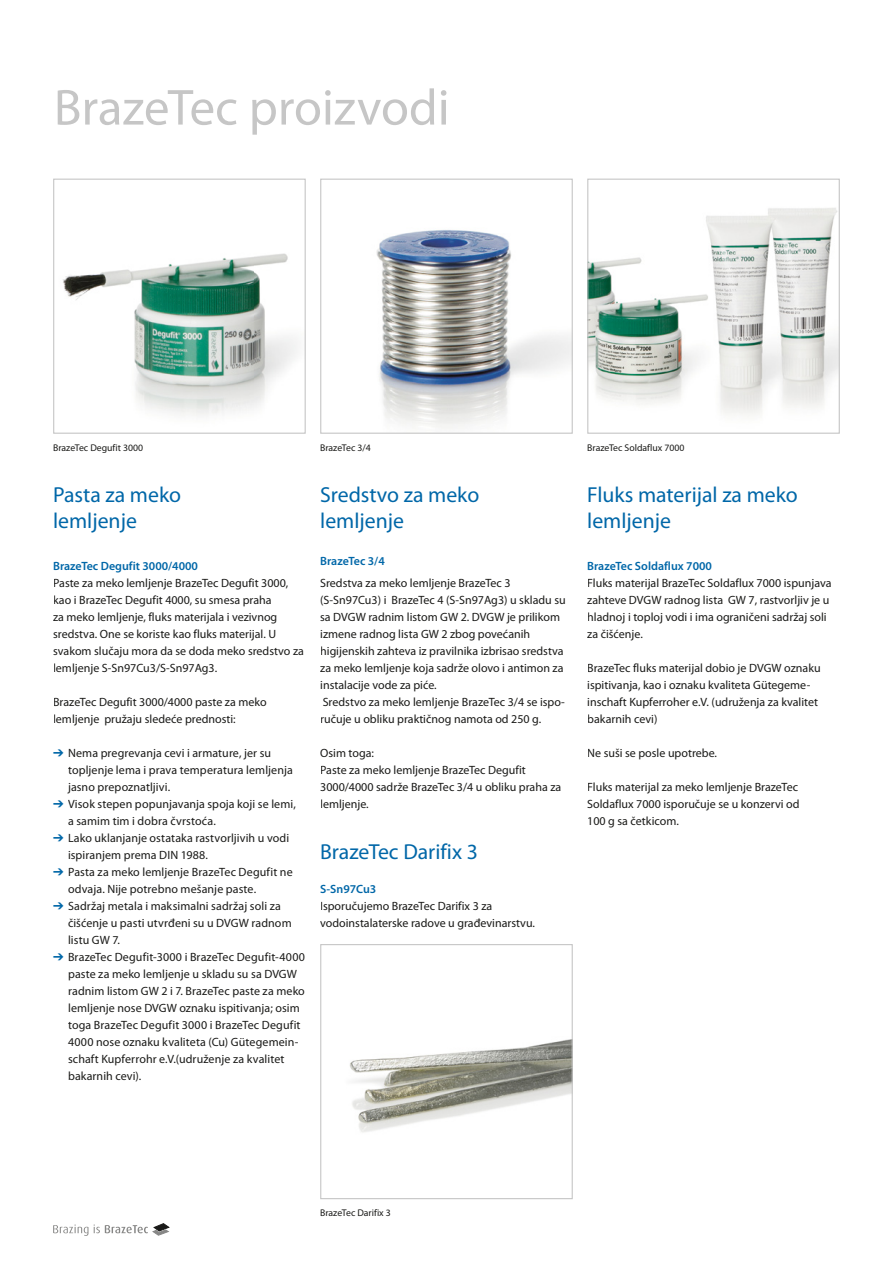
<style>
.page{position:relative;width:893px;height:1263px;background:#fff}
.page>*{position:absolute;margin:0;border:0;box-sizing:border-box;transform-origin:0 0}
.t1{font:51px "Myriad Pro";color:#c6c6c6}
.t2{font:21.75px/26.2px "Myriad Pro";color:#0067a8}
.t3{font:12px/17px "Myriad Pro";color:#1a1a18}
.t4{font:600 12px "Myriad Pro";color:#0067a8}
.t5{font:9.75px "Myriad Pro";color:#1a1a18}
.s1{color:#0067a8}
</style>
<div class="page">
<img style="left:63px;top:256px;width:192px;height:160px">
<img style="left:255px;top:253px;width:42px;height:154px">
<div style="left:53px;top:179px;width:253px;height:255px;border:1px solid #c6c6c6"></div>
<img style="left:376px;top:230px;width:195px;height:199px">
<div style="left:320px;top:179px;width:253px;height:255px;border:1px solid #c6c6c6"></div>
<img style="left:589px;top:208px;width:249px;height:208px">
<div style="left:587px;top:179px;width:253px;height:255px;border:1px solid #c6c6c6"></div>
<img style="left:349px;top:1039px;width:222px;height:93px">
<div style="left:320px;top:944px;width:253px;height:255px;border:1px solid #c6c6c6"></div>
<svg style="left:53px;top:1224px;width:35px;height:12px"></svg>
<svg style="left:94px;top:1223px;width:75px;height:12px"></svg>
<h1 class="t1" style="left:54px;top:76px;width:397px">BrazeTec proizvodi</h1>
<p class="t5" style="left:53px;top:441px;width:91px">BrazeTec Degufit 3000</p>
<p class="t5" style="left:320px;top:441px;width:52px">BrazeTec 3/4</p>
<p class="t5" style="left:587px;top:441px;width:99px">BrazeTec Soldaflux 7000</p>
<h2 class="t2" style="left:53px;top:481px;width:129px">Pasta za meko lemljenje</h2>
<p class="t4" style="left:53px;top:558px;width:146px">BrazeTec Degufit 3000/4000</p>
<p class="t3" style="left:53px;top:574px;width:252px">Paste za meko lemljenje BrazeTec Degufit 3000, kao i BrazeTec Degufit 4000, su smesa praha<br>za meko lemljenje, fluks materijala i vezivnog sredstva. One se koriste kao fluks materijal. U svakom slučaju mora da se doda meko sredstvo za lemljenje S-Sn97Cu3/S-Sn97Ag3.</p>
<p class="t3" style="left:53px;top:693px;width:215px">BrazeTec Degufit 3000/4000 paste za meko lemljenje pružaju sledeće prednosti:</p>
<p class="t3" style="left:68px;top:744px;width:226px;text-indent:-15px"><span class="s1">➔</span> Nema pregrevanja cevi i armature, jer su topljenje lema i prava temperatura lemljenja jasno prepoznatljivi.</p>
<p class="t3" style="left:68px;top:795px;width:229px;text-indent:-15px"><span class="s1">➔</span> Visok stepen popunjavanja spoja koji se lemi, a samim tim i dobra čvrstoća.</p>
<p class="t3" style="left:68px;top:829px;width:223px;text-indent:-15px"><span class="s1">➔</span> Lako uklanjanje ostataka rastvorljivih u vodi ispiranjem prema DIN 1988.</p>
<p class="t3" style="left:68px;top:863px;width:226px;text-indent:-15px"><span class="s1">➔</span> Pasta za meko lemljenje BrazeTec Degufit ne odvaja. Nije potrebno mešanje paste.</p>
<p class="t3" style="left:68px;top:897px;width:225px;text-indent:-15px"><span class="s1">➔</span> Sadržaj metala i maksimalni sadržaj soli za čišćenje u pasti utvrđeni su u DVGW radnom listu GW 7.</p>
<p class="t3" style="left:68px;top:948px;width:238px;text-indent:-15px"><span class="s1">➔</span> BrazeTec Degufit-3000 i BrazeTec Degufit-4000 paste za meko lemljenje u skladu su sa DVGW radnim listom GW 2 i 7. BrazeTec paste za meko lemljenje nose DVGW oznaku ispitivanja; osim toga BrazeTec Degufit 3000 i BrazeTec Degufit 4000 nose oznaku kvaliteta (Cu) Gütegemein&shy;schaft Kupferrohr e.V.(udruženje za kvalitet bakarnih cevi).</p>
<h2 class="t2" style="left:320px;top:481px;width:161px">Sredstvo za meko lemljenje</h2>
<p class="t4" style="left:320px;top:554px;width:66px">BrazeTec 3/4</p>
<p class="t3" style="left:320px;top:574px;width:247px">Sredstva za meko lemljenje BrazeTec 3 (S-Sn97Cu3) i BrazeTec 4 (S-Sn97Ag3) u skladu su sa DVGW radnim listom GW 2. DVGW je prilikom izmene radnog lista GW 2 zbog povećanih higijenskih zahteva iz pravilnika izbrisao sredstva za meko lemljenje koja sadrže olovo i antimon za instalacije vode za piće.<br>Sredstvo za meko lemljenje BrazeTec 3/4 se ispo&shy;ručuje u obliku praktičnog namota od 250 g.</p>
<p class="t3" style="left:320px;top:744px;width:243px">Osim toga:<br>Paste za meko lemljenje BrazeTec Degufit<br>3000/4000 sadrže BrazeTec 3/4 u obliku praha za lemljenje.</p>
<h2 class="t2" style="left:320px;top:838px;width:159px">BrazeTec Darifix 3</h2>
<p class="t4" style="left:320px;top:881px;width:58px">S-Sn97Cu3</p>
<p class="t3" style="left:320px;top:897px;width:216px">Isporučujemo BrazeTec Darifix 3 za vodoinstalaterske radove u građevinarstvu.</p>
<h2 class="t2" style="left:587px;top:481px;width:212px">Fluks materijal za meko lemljenje</h2>
<p class="t4" style="left:587px;top:558px;width:126px">BrazeTec Soldaflux 7000</p>
<p class="t3" style="left:587px;top:574px;width:246px">Fluks materijal BrazeTec Soldaflux 7000 ispunjava zahteve DVGW radnog lista GW 7, rastvorljiv je u hladnoj i toploj vodi i ima ograničeni sadržaj soli za čišćenje.</p>
<p class="t3" style="left:587px;top:659px;width:235px">BrazeTec fluks materijal dobio je DVGW oznaku ispitivanja, kao i oznaku kvaliteta Gütegeme&shy;inschaft Kupferroher e.V. (udruženja za kvalitet bakarnih cevi)</p>
<p class="t3" style="left:587px;top:744px;width:131px">Ne suši se posle upotrebe.</p>
<p class="t3" style="left:587px;top:778px;width:214px;text-align:justify">Fluks materijal za meko lemljenje BrazeTec Soldaflux 7000 isporučuje se u konzervi od 100 g sa četkicom.</p>
<p class="t5" style="left:320px;top:1207px;width:72px">BrazeTec Darifix 3</p>
</div>
